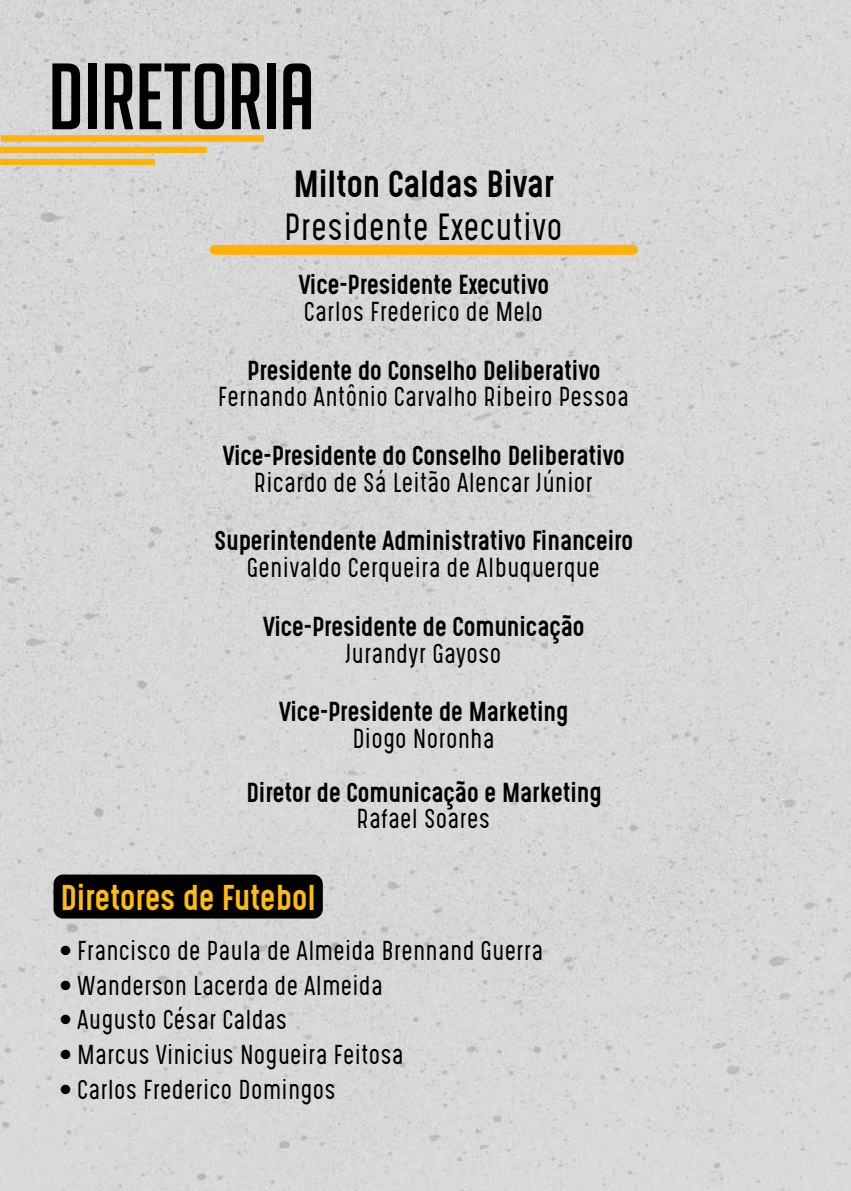
<style>
.page{position:relative;width:851px;height:1191px;background:#fff}
.page>*{position:absolute;margin:0;border:0;box-sizing:border-box;transform-origin:0 0}
.t1{font:91.6px "Big Noodle Titling";color:#000}
.t2{font:300 32.2px "Gotcha Gothic";color:#000}
.t3{font:32.2px "Gotcha Gothic";color:#000}
.t4{font:30.4px "Gotcha Gothic";color:#ffbb0e}
.t5{font:23.4px "Gotcha Gothic";color:#000}
.t6{font:300 23.4px "Gotcha Gothic";color:#000}
.t7{font:300 23.2px "Gotcha Gothic";color:#000}
</style>
<div class="page">
<div style="left:0;top:0;width:850px;height:1191px;background:#d7d7d7"></div>
<div style="left:1px;top:135px;width:263px;height:6px;background:#ffb30a"></div>
<div style="left:0;top:147px;width:206px;height:6px;background:#ffb30a"></div>
<div style="left:0;top:159px;width:155px;height:6px;background:#ffb30a"></div>
<div style="left:214px;top:245px;width:419px;height:10px;background:#ffb30a"></div>
<div style="left:54px;top:874px;width:269px;height:44px;background:#000;border-radius:9px"></div>
<h1 class="t1" style="left:48px;top:47px;width:268px">DIRETORIA</h1>
<h2 class="t3" style="left:294px;top:160px;width:262px">Milton Caldas Bivar</h2>
<h2 class="t2" style="left:284px;top:202px;width:280px">Presidente Executivo</h2>
<p class="t5" style="left:299px;top:267px;width:252px">Vice-Presidente Executivo</p>
<p class="t6" style="left:304px;top:293px;width:241px">Carlos Frederico de Melo</p>
<p class="t5" style="left:247px;top:352px;width:354px">Presidente do Conselho Deliberativo</p>
<p class="t6" style="left:218px;top:379px;width:413px">Fernando Antônio Carvalho Ribeiro Pessoa</p>
<p class="t5" style="left:223px;top:438px;width:403px">Vice-Presidente do Conselho Deliberativo</p>
<p class="t6" style="left:254px;top:464px;width:341px">Ricardo de Sá Leitão Alencar Júnior</p>
<p class="t5" style="left:214px;top:523px;width:420px">Superintendente Administrativo Financeiro</p>
<p class="t6" style="left:247px;top:549px;width:354px">Genivaldo Cerqueira de Albuquerque</p>
<p class="t5" style="left:263px;top:608px;width:323px">Vice-Presidente de Comunicação</p>
<p class="t6" style="left:346px;top:635px;width:158px">Jurandyr Gayoso</p>
<p class="t5" style="left:279px;top:693px;width:290px">Vice-Presidente de Marketing</p>
<p class="t6" style="left:352px;top:720px;width:144px">Diogo Noronha</p>
<p class="t5" style="left:246px;top:774px;width:357px">Diretor de Comunicação e Marketing</p>
<p class="t6" style="left:357px;top:800px;width:135px">Rafael Soares</p>
<p class="t4" style="left:60px;top:874px;width:257px">Diretores de Futebol</p>
<p class="t7" style="left:55px;top:932px;width:490px">•Francisco de Paula de Almeida Brennand Guerra</p>
<p class="t7" style="left:55px;top:967px;width:330px">•Wanderson Lacerda de Almeida</p>
<p class="t7" style="left:55px;top:1002px;width:234px">•Augusto César Caldas</p>
<p class="t7" style="left:55px;top:1036px;width:351px">•Marcus Vinicius Nogueira Feitosa</p>
<p class="t7" style="left:55px;top:1071px;width:283px">•Carlos Frederico Domingos</p>
</div>
